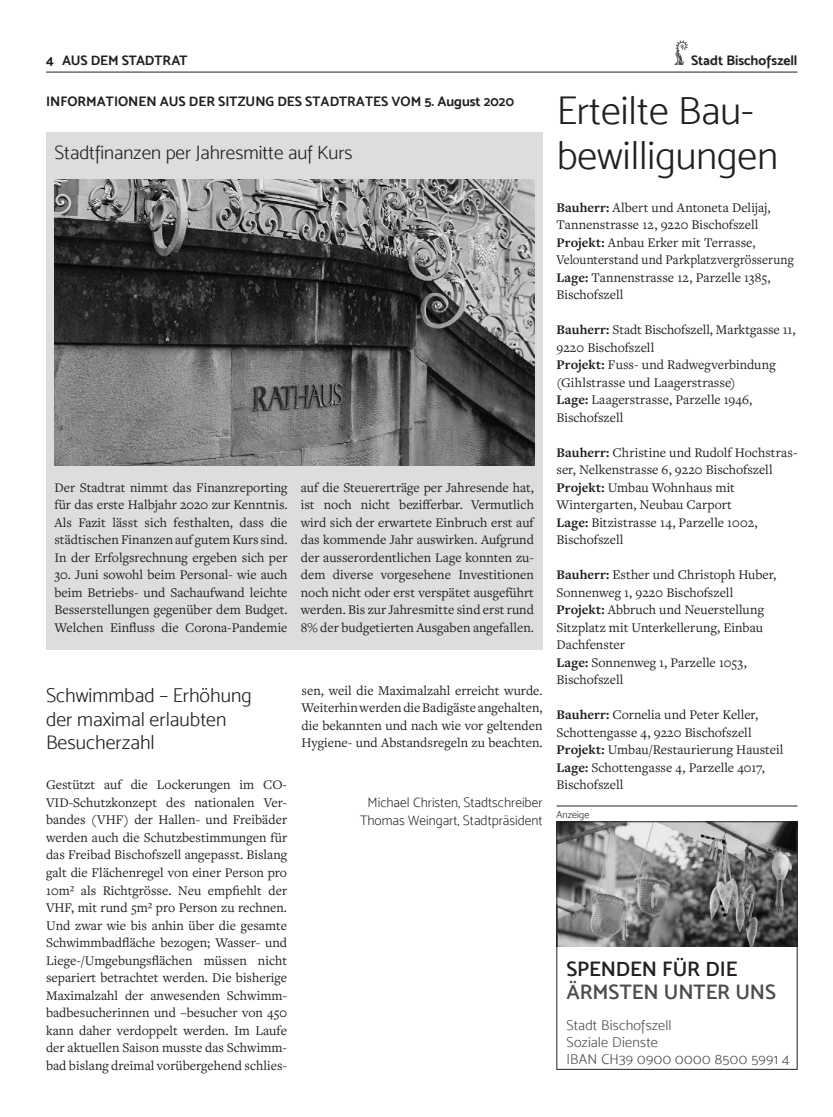
<style>
.page{position:relative;width:833px;height:1117px;background:#fff}
.page>*{position:absolute;margin:0;border:0;box-sizing:border-box;transform-origin:0 0}
.t1{font:40px/45px "Mosk Light 300";color:#231f20}
.t2{font:20.88px "Mosk Semi Bold 600";color:#4b4c4d}
.t3{font:20.88px "Mosk Semi Bold 600";letter-spacing:-.005em;color:#231f20}
.t4{font:20px/23.8px "Mosk Light 300";color:#231f20}
.t5{font:19.25px "Mosk Light 300";color:#231f20}
.t6{font:14.38px/17.2px "Mosk Light 300";letter-spacing:.015em;color:#4b4c4d}
.t7{font:13.75px/17.5px "Freight Text Pro";color:#231f20;text-align:justify}
.t8{font:13.75px "Mosk Bold 700";color:#231f20}
.t9{font:13.75px/17.5px "Mosk Extra Light 200";color:#231f20;text-align:center}
.t10{font:10px "Mosk Light 300";letter-spacing:.01em;color:#231f20}
.s1{font-weight:700}
</style>
<div class="page">
<svg style="left:674px;top:41px;width:13px;height:24px"></svg>
<hr style="left:46px;top:72px;width:751px;height:1px;background:#231f20">
<div style="left:46px;top:132px;width:496px;height:517px;background:#dcdddf"></div>
<img style="left:54px;top:179px;width:480px;height:286px">
<img style="left:558px;top:823px;width:237px;height:123px">
<div style="left:556px;top:821px;width:241px;height:248px;border:1px solid #231f20"></div>
<hr style="left:556px;top:805px;width:241px;height:1px;background:#231f20">
<p class="t8" style="left:46px;top:52px;width:143px">4 aus dem stadtrat</p>
<p class="t8" style="left:691px;top:52px;width:108px">Stadt Bischofszell</p>
<p class="t8" style="left:46px;top:93px;width:92px">IN FORMATIONEN</p>
<p class="t8" style="left:160px;top:93px;width:189px">AUS DER SITZUNG DES STADTRATE</p>
<p class="t8" style="left:381px;top:93px;width:134px">S VOM 5. August 2020</p>
<h3 class="t5" style="left:54px;top:141px;width:300px">Stadtfinanzen per Jahresmitte auf Kurs</h3>
<p class="t7" style="left:54px;top:478px;width:235px">Der Stadtrat nimmt das Finanzreporting für das erste Halbjahr 2020 zur Kenntnis.<br>Als Fazit lässt sich festhalten, dass die städtischen Finanzen auf gutem Kurs sind.<br>In der Erfolgsrechnung ergeben sich per</p>
<p class="t7" style="left:54px;top:565px;width:235px">30. Juni sowohl beim Personal- wie auch beim Betriebs- und Sachaufwand leichte Besserstellungen gegenüber dem Budget.<br>Welchen Einfluss die Corona-Pandemie</p>
<p class="t7" style="left:301px;top:478px;width:235px">auf die Steuererträge per Jahresende hat, ist noch nicht bezifferbar. Vermutlich wird sich der erwartete Einbruch erst auf das kommende Jahr auswirken. Aufgrund der ausserordentlichen Lage konnten zu&shy;dem diverse vorgesehene Investitionen noch nicht oder erst verspätet ausgeführt werden. Bis zur Jahresmitte sind erst rund 8% der budgetierten Ausgaben angefallen.</p>
<h3 class="t4" style="left:46px;top:683px;width:207px">Schwimmbad – Erhöhung der maximal erlaubten<br>Besucherzahl</h3>
<p class="t7" style="left:46px;top:775px;width:242px">Gestützt auf die Lockerungen im CO-VID-Schutzkonzept des nationalen Ver&shy;bandes (VHF) der Hallen- und Freibäder werden auch die Schutzbestimmungen für das Freibad Bischofszell angepasst. Bislang galt die Flächenregel von einer Person pro 10m² als Richtgrösse. Neu empfiehlt der VHF, mit rund 5m² pro Person zu rechnen.<br>Und zwar wie bis anhin über die gesamte Schwimmbadfläche bezogen; Wasser- und Liege-/Umgebungsflächen müssen nicht separiert betrachtet werden. Die bisherige Maximalzahl der anwesenden Schwimm&shy;badbesucherinnen und –besucher von 450 kann daher verdoppelt werden. Im Laufe der aktuellen Saison musste das Schwimm&shy;bad bislang dreimal vorübergehend schlies-</p>
<p class="t7" style="left:301px;top:681px;width:242px">sen, weil die Maximalzahl erreicht wurde.<br>Weiterhin werden die Badigäste angehalten, die bekannten und nach wie vor geltenden Hygiene- und Abstandsregeln zu beachten.</p>
<p class="t9" style="left:360px;top:793px;width:184px">Michael Christen, Stadtschreiber<br>Thomas Weingart, Stadtpräsident</p>
<h1 class="t1" style="left:557px;top:88px;width:223px">Erteilte Bau&shy;bewilligungen</h1>
<p class="t7" style="left:556px;top:198px;width:239px;text-align:left"><span class="s1">Bauherr:</span> Albert und Antoneta Delijaj, Tannenstrasse 12, 9220 Bischofszell <span class="s1">Projekt:</span> Anbau Erker mit Terrasse, Velounterstand und Parkplatzvergrösserung <span class="s1">Lage:</span> Tannenstrasse 12, Parzelle 1385, Bischofszell</p>
<p class="t7" style="left:556px;top:320px;width:240px;text-align:left"><span class="s1">Bauherr:</span> Stadt Bischofszell, Marktgasse 11,<br>9220 Bischofszell<br><span class="s1">Projekt:</span> Fuss- und Radwegverbindung (Gihlstrasse und Laagerstrasse)<br><span class="s1">Lage:</span> Laagerstrasse, Parzelle 1946,<br>Bischofszell</p>
<p class="t7" style="left:556px;top:443px;width:242px;text-align:left"><span class="s1">Bauherr:</span> Christine und Rudolf Hochstras&shy;ser, Nelkenstrasse 6, 9220 Bischofszell<br><span class="s1">Projekt:</span> Umbau Wohnhaus mit<br>Wintergarten, Neubau Carport<br><span class="s1">Lage:</span> Bitzistrasse 14, Parzelle 1002,<br>Bischofszell</p>
<p class="t7" style="left:556px;top:565px;width:221px;text-align:left"><span class="s1">Bauherr:</span> Esther und Christoph Huber,<br>Sonnenweg 1, 9220 Bischofszell<br><span class="s1">Projekt:</span> Abbruch und Neuerstellung<br>Sitzplatz mit Unterkellerung, Einbau<br>Dachfenster<br><span class="s1">Lage:</span> Sonnenweg 1, Parzelle 1053,<br>Bischofszell</p>
<p class="t7" style="left:556px;top:705px;width:229px;text-align:left"><span class="s1">Bauherr:</span> Cornelia und Peter Keller, Schottengasse 4, 9220 Bischofszell <span class="s1">Projekt:</span> Umbau/Restaurierung Hausteil <span class="s1">Lage:</span> Schottengasse 4, Parzelle 4017, Bischofszell</p>
<p class="t10" style="left:556px;top:809px;width:34px">Anzeige</p>
<h2 class="t3" style="left:566px;top:956px;width:172px">SPENDEN FÜR DIE</h2>
<h2 class="t2" style="left:566px;top:979px;width:211px">ÄRMSTEN UNTER UNS</h2>
<p class="t6" style="left:566px;top:1015px;width:224px">Stadt Bischofszell<br>Soziale Dienste<br>IBAN CH39 0900 0000 8500 5991 4</p>
</div>
